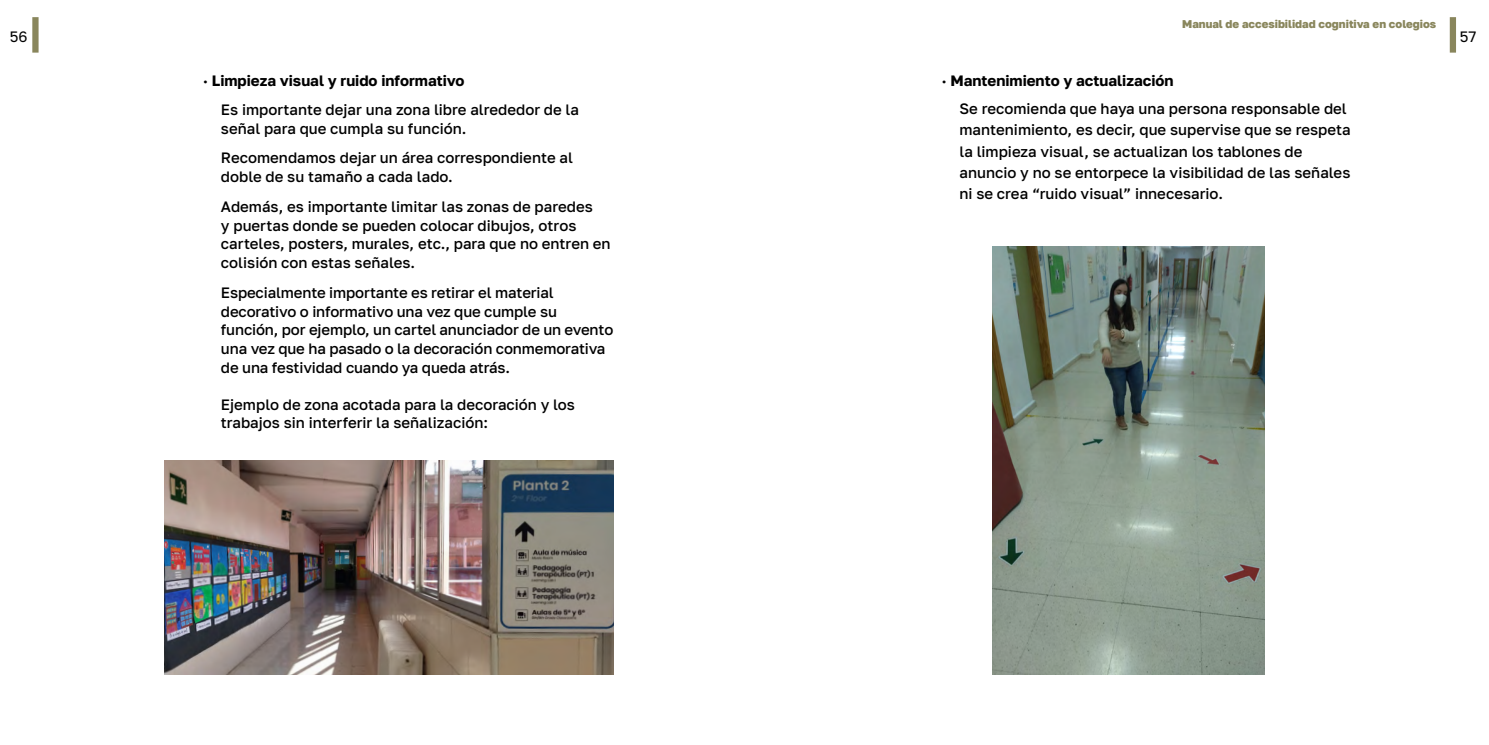
<style>
.page{position:relative;width:1489px;height:745px;background:#fff}
.page>*{position:absolute;margin:0;border:0;box-sizing:border-box;transform-origin:0 0}
.t1{font:500 15px/18.8px "Golos Text";color:#000}
.t2{font:700 15px "Golos Text";color:#000}
.t3{font:15px "Golos Text";color:#000}
.t4{font:800 11.25px "Golos Text";color:#89865c}
</style>
<div class="page">
<div style="left:32px;top:17px;width:7px;height:36px;background:#89865c"></div>
<div style="left:1449px;top:17px;width:6px;height:36px;background:#89865c"></div>
<img style="left:165px;top:460px;width:448px;height:213px">
<img style="left:992px;top:247px;width:272px;height:426px">
<p class="t4" style="left:1182px;top:17px;width:255px">Manual de accesibilidad cognitiva en colegios</p>
<p class="t3" style="left:10px;top:28px;width:19px">56</p>
<p class="t3" style="left:1459px;top:28px;width:18px">57</p>
<p class="t2" style="left:203px;top:71px;width:263px">· Limpieza visual y ruido informativo</p>
<p class="t1" style="left:221px;top:100px;width:359px">Es importante dejar una zona libre alrededor de la señal para que cumpla su función.</p>
<p class="t1" style="left:221px;top:148px;width:353px">Recomendamos dejar un área correspondiente al doble de su tamaño a cada lado.</p>
<p class="t1" style="left:221px;top:197px;width:391px">Además, es importante limitar las zonas de paredes<br>y puertas donde se pueden colocar dibujos, otros carteles, posters, murales, etc., para que no entren en colisión con estas señales.</p>
<p class="t1" style="left:221px;top:283px;width:394px">Especialmente importante es retirar el material decorativo o informativo una vez que cumple su función, por ejemplo, un cartel anunciador de un evento una vez que ha pasado o la decoración conmemorativa de una festividad cuando ya queda atrás.</p>
<p class="t1" style="left:221px;top:394px;width:355px">Ejemplo de zona acotada para la decoración y los trabajos sin interferir la señalización:</p>
<p class="t2" style="left:941px;top:71px;width:233px">· Mantenimiento y actualización</p>
<p class="t1" style="left:959px;top:98px;width:393px;line-height:21.2px">Se recomienda que haya una persona responsable del mantenimiento, es decir, que supervise que se respeta la limpieza visual, se actualizan los tablones de anuncio y no se entorpece la visibilidad de las señales ni se crea “ruido visual” innecesario.</p>
</div>
